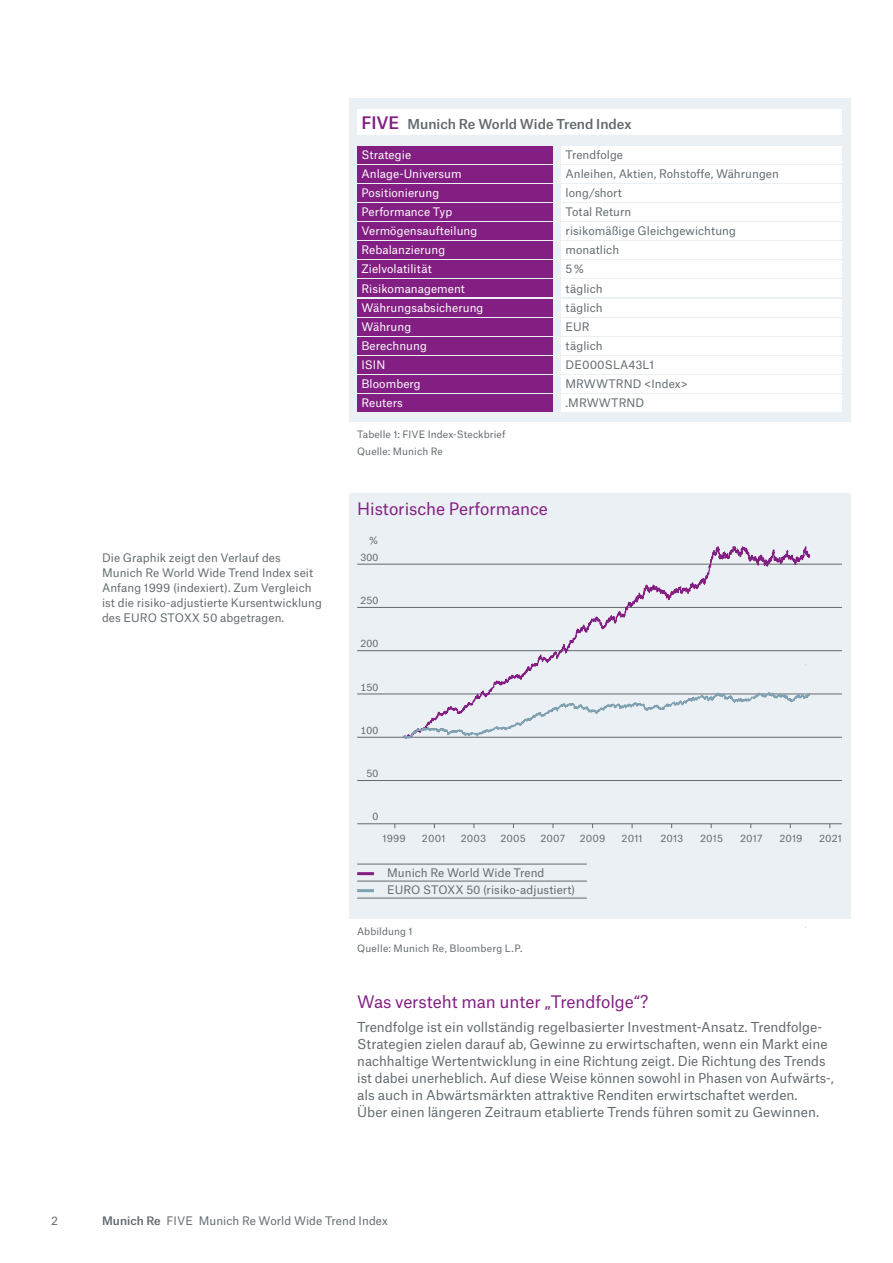
<style>
.page{position:relative;width:893px;height:1263px;background:#fff}
.page>*{position:absolute;margin:0;border:0;box-sizing:border-box;transform-origin:0 0}
.t1{font:16.5px "Munich Re";letter-spacing:-.005em;color:#831f82}
.t2{font:13.2px/17px "Munich Re";color:#626a6e}
.t3{font:500 13.2px "Munich Re";color:#626a6e}
.t4{font:11.25px/14.9px "Munich Re";letter-spacing:.005em;color:#626a6e}
.t5{font:11.25px "Munich Re";letter-spacing:.005em;color:#fff}
.t6{font:9.75px/17px "Munich Re";letter-spacing:.01em;color:#626a6e}
.s1{font-size:16.5px;color:#831f82}
.s2{font-weight:500}
</style>
<div class="page">
<div style="left:349px;top:493px;width:501px;height:425px;background:#ebf0f4"></div>
<hr style="left:357px;top:564px;width:485px;height:1px;background:#626a6e">
<hr style="left:357px;top:607px;width:485px;height:1px;background:#626a6e">
<hr style="left:357px;top:650px;width:485px;height:1px;background:#626a6e">
<hr style="left:357px;top:694px;width:485px;height:1px;background:#626a6e">
<hr style="left:357px;top:737px;width:485px;height:1px;background:#626a6e">
<hr style="left:357px;top:780px;width:485px;height:1px;background:#626a6e">
<hr style="left:357px;top:823px;width:485px;height:1px;background:#626a6e">
<hr style="left:357px;top:864px;width:230px;height:1px;background:#626a6e">
<hr style="left:357px;top:881px;width:230px;height:1px;background:#626a6e">
<hr style="left:357px;top:898px;width:230px;height:1px;background:#626a6e">
<hr style="left:357px;top:872px;width:17px;height:3px;background:#831f82">
<hr style="left:357px;top:889px;width:17px;height:3px;background:#80a1b2">
<svg style="left:404px;top:546px;width:406px;height:146px"></svg>
<svg style="left:404px;top:692px;width:406px;height:47px"></svg>
<svg style="left:349px;top:98px;width:501px;height:324px;background:#e5e1ec"></svg>
<div style="left:357px;top:109px;width:485px;height:26px;background:#fff"></div>
<div style="left:357px;top:146px;width:196px;height:17px;background:#831f82"></div>
<div style="left:561px;top:146px;width:281px;height:17px;background:#fff"></div>
<div style="left:357px;top:165px;width:196px;height:17px;background:#831f82"></div>
<div style="left:561px;top:165px;width:281px;height:17px;background:#fff"></div>
<div style="left:357px;top:184px;width:196px;height:17px;background:#831f82"></div>
<div style="left:561px;top:184px;width:281px;height:17px;background:#fff"></div>
<div style="left:357px;top:203px;width:196px;height:17px;background:#831f82"></div>
<div style="left:561px;top:203px;width:281px;height:17px;background:#fff"></div>
<div style="left:357px;top:223px;width:196px;height:17px;background:#831f82"></div>
<div style="left:561px;top:223px;width:281px;height:17px;background:#fff"></div>
<div style="left:357px;top:242px;width:196px;height:17px;background:#831f82"></div>
<div style="left:561px;top:242px;width:281px;height:17px;background:#fff"></div>
<div style="left:357px;top:261px;width:196px;height:17px;background:#831f82"></div>
<div style="left:561px;top:261px;width:281px;height:17px;background:#fff"></div>
<div style="left:357px;top:280px;width:196px;height:17px;background:#831f82"></div>
<div style="left:561px;top:280px;width:281px;height:17px;background:#fff"></div>
<div style="left:357px;top:299px;width:196px;height:17px;background:#831f82"></div>
<div style="left:561px;top:299px;width:281px;height:17px;background:#fff"></div>
<div style="left:357px;top:318px;width:196px;height:17px;background:#831f82"></div>
<div style="left:561px;top:318px;width:281px;height:17px;background:#fff"></div>
<div style="left:357px;top:337px;width:196px;height:17px;background:#831f82"></div>
<div style="left:561px;top:337px;width:281px;height:17px;background:#fff"></div>
<div style="left:357px;top:356px;width:196px;height:17px;background:#831f82"></div>
<div style="left:561px;top:356px;width:281px;height:17px;background:#fff"></div>
<div style="left:357px;top:376px;width:196px;height:17px;background:#831f82"></div>
<div style="left:561px;top:376px;width:281px;height:17px;background:#fff"></div>
<div style="left:357px;top:395px;width:196px;height:17px;background:#831f82"></div>
<div style="left:561px;top:395px;width:281px;height:17px;background:#fff"></div>
<p class="t3" style="left:361px;top:113px;width:272px"><span class="s1">FIVE</span> Munich Re World Wide Trend Index</p>
<p class="t5" style="left:361px;top:145px;width:51px">Strategie</p>
<p class="t4" style="left:566px;top:146px;width:59px">Trendfolge</p>
<p class="t5" style="left:361px;top:164px;width:102px">Anlage-Universum</p>
<p class="t4" style="left:566px;top:165px;width:215px">Anleihen, Aktien, Rohstoffe, Währungen</p>
<p class="t5" style="left:361px;top:183px;width:79px">Positionierung</p>
<p class="t4" style="left:566px;top:184px;width:58px">long/short</p>
<p class="t5" style="left:361px;top:203px;width:92px">Performance Typ</p>
<p class="t4" style="left:566px;top:203px;width:67px">Total Return</p>
<p class="t5" style="left:361px;top:222px;width:117px">Vermögensaufteilung</p>
<p class="t4" style="left:566px;top:222px;width:172px">risikomäßige Gleichgewichtung</p>
<p class="t5" style="left:361px;top:241px;width:85px">Rebalanzierung</p>
<p class="t4" style="left:566px;top:241px;width:55px">monatlich</p>
<p class="t5" style="left:361px;top:260px;width:72px">Zielvolatilität</p>
<p class="t4" style="left:566px;top:260px;width:20px">5 %</p>
<p class="t5" style="left:361px;top:279px;width:105px">Risikomanagement</p>
<p class="t4" style="left:566px;top:280px;width:39px">täglich</p>
<p class="t5" style="left:361px;top:298px;width:123px">Währungsabsicherung</p>
<p class="t4" style="left:566px;top:299px;width:39px">täglich</p>
<p class="t5" style="left:361px;top:317px;width:51px">Währung</p>
<p class="t4" style="left:566px;top:318px;width:26px">EUR</p>
<p class="t5" style="left:361px;top:337px;width:67px">Berechnung</p>
<p class="t4" style="left:566px;top:337px;width:39px">täglich</p>
<p class="t5" style="left:361px;top:356px;width:25px">ISIN</p>
<p class="t4" style="left:566px;top:356px;width:90px">DE000SLA43L1</p>
<p class="t5" style="left:361px;top:375px;width:61px">Bloomberg</p>
<p class="t4" style="left:566px;top:375px;width:124px">MRWWTRND &lt;Index&gt;</p>
<p class="t5" style="left:361px;top:394px;width:43px">Reuters</p>
<p class="t4" style="left:566px;top:394px;width:80px">.MRWWTRND</p>
<p class="t6" style="left:357px;top:425px;width:150px">Tabelle 1: FIVE Index-Steckbrief<br>Quelle: Munich Re</p>
<p class="t4" style="left:102px;top:549px;width:221px">Die Graphik zeigt den Verlauf des Munich Re World Wide Trend Index seit Anfang 1999 (indexiert). Zum Vergleich ist die risiko-adjustierte Kursentwicklung des EURO STOXX 50 abgetragen.</p>
<h1 class="t1" style="left:357px;top:496px;width:192px">Historische Performance</h1>
<p class="t6" style="left:361px;top:530px;width:19px;text-align:right">%<br>300</p>
<p class="t6" style="left:361px;top:591px;width:19px">250</p>
<p class="t6" style="left:361px;top:634px;width:19px">200</p>
<p class="t6" style="left:361px;top:677px;width:19px">150</p>
<p class="t6" style="left:361px;top:721px;width:19px">100</p>
<p class="t6" style="left:366px;top:764px;width:13px">50</p>
<p class="t6" style="left:372px;top:807px;width:7px">0</p>
<p class="t6" style="left:382px;top:828px;width:25px">1999</p>
<p class="t6" style="left:422px;top:828px;width:25px">2001</p>
<p class="t6" style="left:461px;top:828px;width:27px">2003</p>
<p class="t6" style="left:500px;top:828px;width:27px">2005</p>
<p class="t6" style="left:540px;top:828px;width:26px">2007</p>
<p class="t6" style="left:580px;top:828px;width:27px">2009</p>
<p class="t6" style="left:622px;top:828px;width:23px">2011</p>
<p class="t6" style="left:660px;top:828px;width:25px">2013</p>
<p class="t6" style="left:700px;top:828px;width:25px">2015</p>
<p class="t6" style="left:740px;top:828px;width:24px">2017</p>
<p class="t6" style="left:779px;top:828px;width:25px">2019</p>
<p class="t6" style="left:819px;top:828px;width:24px">2021</p>
<p class="t4" style="left:387px;top:863px;width:189px;line-height:17px">Munich Re World Wide Trend<br>EURO STOXX 50 (risiko-adjustiert)</p>
<p class="t6" style="left:357px;top:922px;width:167px">Abbildung 1<br>Quelle: Munich Re, Bloomberg L.P.</p>
<h1 class="t1" style="left:357px;top:989px;width:293px">Was versteht man unter „Trendfolge“?</h1>
<p class="t2" style="left:357px;top:1017px;width:478px">Trendfolge ist ein vollständig regelbasierter Investment-Ansatz. Trendfolge-Strategien zielen darauf ab, Gewinne zu erwirtschaften, wenn ein Markt eine nachhaltige Wertentwicklung in eine Richtung zeigt. Die Richtung des Trends ist dabei unerheblich. Auf diese Weise können sowohl in Phasen von Aufwärts-, als auch in Abwärtsmärkten attraktive Renditen erwirtschaftet werden.<br>Über einen längeren Zeitraum etablierte Trends führen somit zu Gewinnen.</p>
<p class="t4" style="left:51px;top:1212px;width:8px">2</p>
<p class="t4" style="left:102px;top:1212px;width:287px"><span class="s2">Munich Re</span> FIVE Munich Re World Wide Trend Index</p>
</div>
